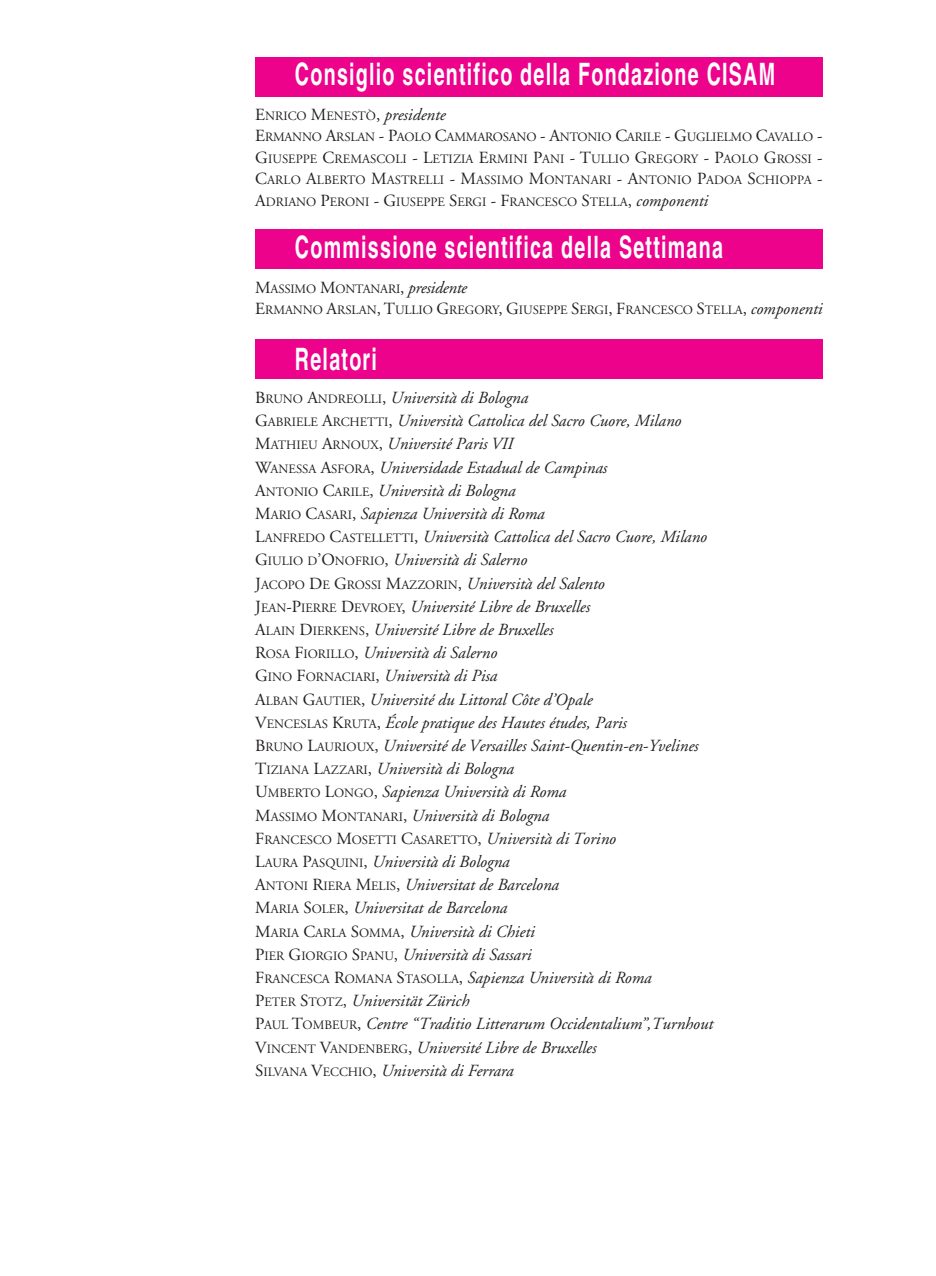
<style>
.page{position:relative;width:936px;height:1276px;background:#fff}
.page>*{position:absolute;margin:0;border:0;box-sizing:border-box;transform-origin:0 0}
.t1{font:700 condensed 30.8px "Helvetica";letter-spacing:.05em;color:#fff;scale:.78 1}
.t2{font:italic 17px/23.2px "Adobe Garamond";color:#231f20}
.t3{font:12.8px/21.4px "Adobe Garamond";color:#231f20}
.s1{font-size:17px}
.s2{font-style:italic;font-size:17px}
.s3{font-style:normal}
.s4{font-style:normal;font-size:12.8px}
</style>
<div class="page">
<div style="left:255px;top:57px;width:567px;height:39px;background:#ed028c"></div>
<div style="left:255px;top:229px;width:567px;height:40px;background:#ed028c"></div>
<div style="left:255px;top:339px;width:567px;height:40px;background:#ed028c"></div>
<h1 class="t1" style="left:295px;top:63px;width:617px">Consiglio scientifico della Fondazione CISAM</h1>
<p class="t3" style="left:255px;top:106px;width:568px"><span class="s1">E</span>NRICO <span class="s1">M</span>ENESTÒ<span class="s1">,</span> <span class="s2">presidente<br></span><span class="s1">E</span>RMANNO <span class="s1">A</span>RSLAN <span class="s1">- P</span>AOLO <span class="s1">C</span>AMMAROSANO <span class="s1">- A</span>NTONIO <span class="s1">C</span>ARILE <span class="s1">- G</span>UGLIELMO <span class="s1">C</span>AVALLO <span class="s1">- G</span>IUSEPPE <span class="s1">C</span>REMASCOLI <span class="s1">- L</span>ETIZIA <span class="s1">E</span>RMINI <span class="s1">P</span>ANI <span class="s1">- T</span>ULLIO <span class="s1">G</span>REGORY <span class="s1">- P</span>AOLO <span class="s1">G</span>ROSSI <span class="s1">- C</span>ARLO <span class="s1">A</span>LBERTO <span class="s1">M</span>ASTRELLI <span class="s1">- M</span>ASSIMO <span class="s1">M</span>ONTANARI <span class="s1">- A</span>NTONIO <span class="s1">P</span>ADOA <span class="s1">S</span>CHIOPPA <span class="s1">- A</span>DRIANO <span class="s1">P</span>ERONI <span class="s1">- G</span>IUSEPPE <span class="s1">S</span>ERGI <span class="s1">- F</span>RANCESCO <span class="s1">S</span>TELLA<span class="s1">,</span> <span class="s2">componenti</span></p>
<h1 class="t1" style="left:295px;top:236px;width:550px">Commissione scientifica della Settimana</h1>
<p class="t3" style="left:255px;top:279px;width:568px"><span class="s1">M</span>ASSIMO <span class="s1">M</span>ONTANARI<span class="s1">,</span> <span class="s2">presidente<br></span><span class="s1">E</span>RMANNO <span class="s1">A</span>RSLAN<span class="s1">, T</span>ULLIO <span class="s1">G</span>REGORY<span class="s1">, G</span>IUSEPPE <span class="s1">S</span>ERGI<span class="s1">, F</span>RANCESCO <span class="s1">S</span>TELLA<span class="s1">,</span> <span class="s2">componenti</span></p>
<h1 class="t1" style="left:295px;top:348px;width:107px">Relatori</h1>
<p class="t2" style="left:255px;top:387px;width:453px"><span class="s3">B</span><span class="s4">RUNO</span> <span class="s3">A</span><span class="s4">NDREOLLI</span><span class="s3">,</span> Università di Bologna<br><span class="s3">G</span><span class="s4">ABRIELE</span> <span class="s3">A</span><span class="s4">RCHETTI</span><span class="s3">,</span> Università Cattolica del Sacro Cuore, Milano <span class="s3">M</span><span class="s4">ATHIEU</span> <span class="s3">A</span><span class="s4">RNOUX</span><span class="s3">,</span> Université Paris VII<br><span class="s3">W</span><span class="s4">ANESSA</span> <span class="s3">A</span><span class="s4">SFORA</span><span class="s3">,</span> Universidade Estadual de Campinas<br><span class="s3">A</span><span class="s4">NTONIO</span> <span class="s3">C</span><span class="s4">ARILE</span><span class="s3">,</span> Università di Bologna<br><span class="s3">M</span><span class="s4">ARIO</span> <span class="s3">C</span><span class="s4">ASARI</span><span class="s3">,</span> Sapienza Università di Roma<br><span class="s3">L</span><span class="s4">ANFREDO</span> <span class="s3">C</span><span class="s4">ASTELLETTI</span><span class="s3">,</span> Università Cattolica del Sacro Cuore, Milano <span class="s3">G</span><span class="s4">IULIO D</span><span class="s3">’O</span><span class="s4">NOFRIO</span><span class="s3">,</span> Università di Salerno<br><span class="s3">J</span><span class="s4">ACOPO</span> <span class="s3">D</span><span class="s4">E</span> <span class="s3">G</span><span class="s4">ROSSI</span> <span class="s3">M</span><span class="s4">AZZORIN</span><span class="s3">,</span> Università del Salento<br><span class="s3">J</span><span class="s4">EAN</span><span class="s3">-P</span><span class="s4">IERRE</span> <span class="s3">D</span><span class="s4">EVROEY</span><span class="s3">,</span> Université Libre de Bruxelles<br><span class="s3">A</span><span class="s4">LAIN</span> <span class="s3">D</span><span class="s4">IERKENS</span><span class="s3">,</span> Université Libre de Bruxelles<br><span class="s3">R</span><span class="s4">OSA</span> <span class="s3">F</span><span class="s4">IORILLO</span><span class="s3">,</span> Università di Salerno<br><span class="s3">G</span><span class="s4">INO</span> <span class="s3">F</span><span class="s4">ORNACIARI</span><span class="s3">,</span> Università di Pisa<br><span class="s3">A</span><span class="s4">LBAN</span> <span class="s3">G</span><span class="s4">AUTIER</span><span class="s3">,</span> Université du Littoral Côte d’Opale<br><span class="s3">V</span><span class="s4">ENCESLAS</span> <span class="s3">K</span><span class="s4">RUTA</span><span class="s3">,</span> École pratique des Hautes études, Paris<br><span class="s3">B</span><span class="s4">RUNO</span> <span class="s3">L</span><span class="s4">AURIOUX</span><span class="s3">,</span> Université de Versailles Saint-Quentin-en-Yvelines <span class="s3">T</span><span class="s4">IZIANA</span> <span class="s3">L</span><span class="s4">AZZARI</span><span class="s3">,</span> Università di Bologna<br><span class="s3">U</span><span class="s4">MBERTO</span> <span class="s3">L</span><span class="s4">ONGO</span><span class="s3">,</span> Sapienza Università di Roma<br><span class="s3">M</span><span class="s4">ASSIMO</span> <span class="s3">M</span><span class="s4">ONTANARI</span><span class="s3">,</span> Università di Bologna</p>
<p class="t3" style="left:255px;top:830px;width:362px"><span class="s1">F</span>RANCESCO <span class="s1">M</span>OSETTI <span class="s1">C</span>ASARETTO<span class="s1">,</span> <span class="s2">Università di Torino</span></p>
<p class="t2" style="left:255px;top:851px;width:459px"><span class="s3">L</span><span class="s4">AURA</span> <span class="s3">P</span><span class="s4">ASQUINI</span><span class="s3">,</span> Università di Bologna<br><span class="s3">A</span><span class="s4">NTONI</span> <span class="s3">R</span><span class="s4">IERA</span> <span class="s3">M</span><span class="s4">ELIS</span><span class="s3">,</span> Universitat de Barcelona<br><span class="s3">M</span><span class="s4">ARIA</span> <span class="s3">S</span><span class="s4">OLER</span><span class="s3">,</span> Universitat de Barcelona<br><span class="s3">M</span><span class="s4">ARIA</span> <span class="s3">C</span><span class="s4">ARLA</span> <span class="s3">S</span><span class="s4">OMMA</span><span class="s3">,</span> Università di Chieti<br><span class="s3">P</span><span class="s4">IER</span> <span class="s3">G</span><span class="s4">IORGIO</span> <span class="s3">S</span><span class="s4">PANU</span><span class="s3">,</span> Università di Sassari<br><span class="s3">F</span><span class="s4">RANCESCA</span> <span class="s3">R</span><span class="s4">OMANA</span> <span class="s3">S</span><span class="s4">TASOLLA</span><span class="s3">,</span> Sapienza Università di Roma<br><span class="s3">P</span><span class="s4">ETER</span> <span class="s3">S</span><span class="s4">TOTZ</span><span class="s3">,</span> Universität Zürich<br><span class="s3">P</span><span class="s4">AUL</span> <span class="s3">T</span><span class="s4">OMBEUR</span><span class="s3">,</span> Centre “Traditio Litterarum Occidentalium”,Turnhout <span class="s3">V</span><span class="s4">INCENT</span> <span class="s3">V</span><span class="s4">ANDENBERG</span><span class="s3">,</span> Université Libre de Bruxelles<br><span class="s3">S</span><span class="s4">ILVANA</span> <span class="s3">V</span><span class="s4">ECCHIO</span><span class="s3">,</span> Università di Ferrara</p>
</div>
